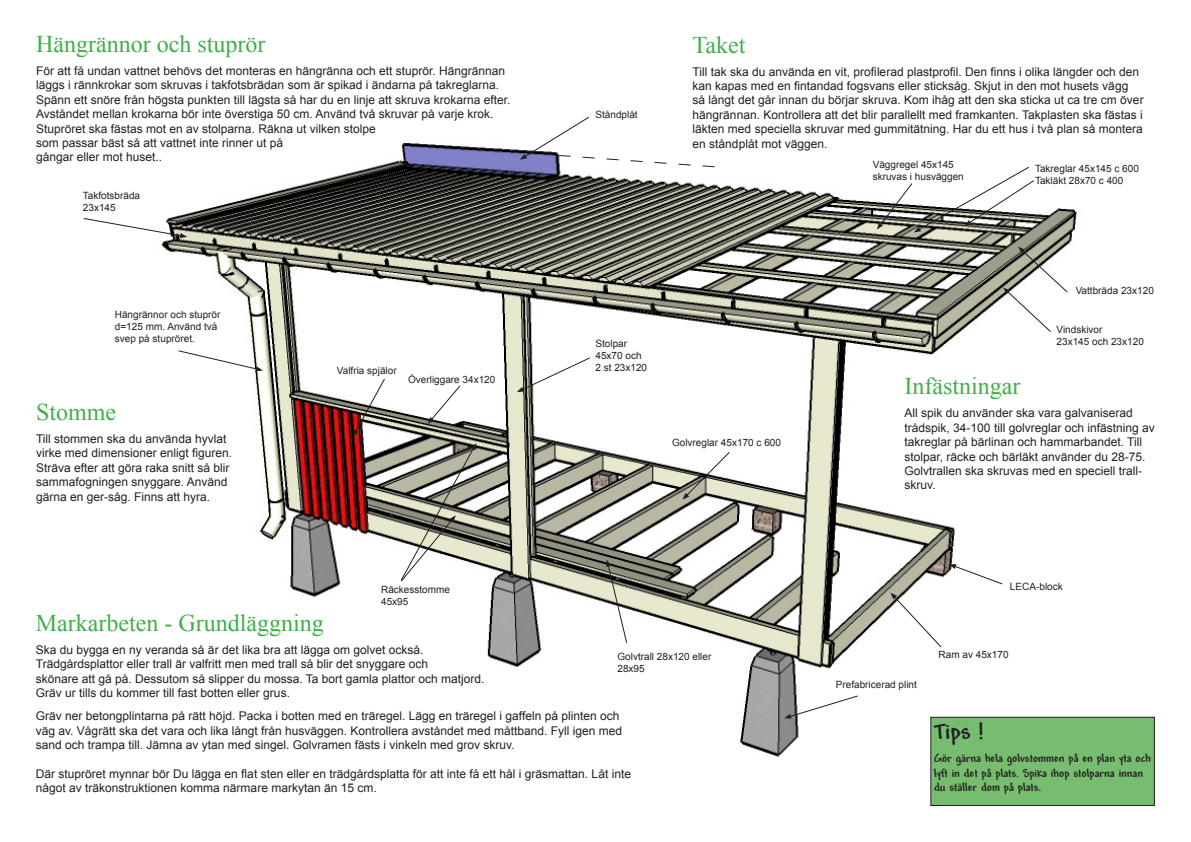
<style>
.page{position:relative;width:1191px;height:842px;background:#fff}
.page>*{position:absolute;margin:0;border:0;box-sizing:border-box;transform-origin:0 0}
.t1{font:24px "Times New Roman";color:#40ae49}
.t2{font:700 24px "Andy";color:#231f20}
.t3{font:12px/14.4px "Arial";color:#231f20}
.t4{font:700 12px/14.4px "Andy";color:#231f20}
.t5{font:10px/12px "Arial";color:#231f20}
</style>
<div class="page">
<img style="left:161px;top:143px;width:932px;height:614px">
<div style="left:930px;top:717px;width:224px;height:88px;background:#76bd6f"></div>
<div style="left:930px;top:717px;width:224px;height:89px;border:1px solid #231f20"></div>
<svg style="left:177px;top:350px;width:86px;height:21px"></svg>
<svg style="left:353px;top:378px;width:33px;height:59px"></svg>
<svg style="left:428px;top:384px;width:33px;height:40px"></svg>
<svg style="left:890px;top:592px;width:52px;height:56px"></svg>
<svg style="left:949px;top:564px;width:54px;height:21px"></svg>
<svg style="left:784px;top:695px;width:75px;height:24px"></svg>
<svg style="left:83px;top:217px;width:104px;height:21px"></svg>
<svg style="left:517px;top:357px;width:91px;height:68px"></svg>
<svg style="left:682px;top:450px;width:56px;height:79px"></svg>
<svg style="left:400px;top:433px;width:76px;height:150px"></svg>
<svg style="left:606px;top:559px;width:44px;height:90px"></svg>
<svg style="left:1003px;top:244px;width:68px;height:89px"></svg>
<svg style="left:520px;top:116px;width:195px;height:52px"></svg>
<svg style="left:876px;top:166px;width:159px;height:66px"></svg>
<h1 class="t1" style="left:36px;top:28px;width:231px">Hängrännor och stuprör</h1>
<p class="t3" style="left:36px;top:64px;width:476px">För att få undan vattnet behövs det monteras en hängränna och ett stuprör. Hängrännan läggs i rännkrokar som skruvas i takfotsbrädan som är spikad i ändarna på takreglarna.<br>Spänn ett snöre från högsta punkten till lägsta så har du en linje att skruva krokarna efter.<br>Avståndet mellan krokarna bör inte överstiga 50 cm. Använd två skruvar på varje krok.<br>Stupröret ska fästas mot en av stolparna. Räkna ut vilken stolpe<br>som passar bäst så att vattnet inte rinner ut på<br>gångar eller mot huset..</p>
<p class="t5" style="left:83px;top:190px;width:59px">Takfotsbräda<br>23x145</p>
<p class="t5" style="left:115px;top:309px;width:107px">Hängrännor och stuprör d=125 mm. Använd två svep på stupröret.</p>
<h1 class="t1" style="left:36px;top:396px;width:82px">Stomme</h1>
<p class="t3" style="left:36px;top:432px;width:198px">Till stommen ska du använda hyvlat virke med dimensioner enligt figuren.<br>Sträva efter att göra raka snitt så blir sammafogningen snyggare. Använd gärna en ger-såg. Finns att hyra.</p>
<p class="t5" style="left:337px;top:365px;width:61px">Valfria spjälor</p>
<p class="t5" style="left:408px;top:373px;width:89px">Överliggare 34x120</p>
<p class="t5" style="left:381px;top:584px;width:70px">Räckesstomme<br>45x95</p>
<p class="t5" style="left:595px;top:108px;width:44px">Ståndplåt</p>
<h1 class="t1" style="left:692px;top:28px;width:54px">Taket</h1>
<p class="t3" style="left:692px;top:64px;width:452px">Till tak ska du använda en vit, profilerad plastprofil. Den finns i olika längder och den kan kapas med en fintandad fogsvans eller sticksåg. Skjut in den mot husets vägg så långt det går innan du börjar skruva. Kom ihåg att den ska sticka ut ca tre cm över hängrännan. Kontrollera att det blir parallellt med framkanten. Takplasten ska fästas i läkten med speciella skruvar med gummitätning. Har du ett hus i två plan så montera en ståndplåt mot väggen.</p>
<p class="t5" style="left:872px;top:159px;width:93px">Väggregel 45x145 skruvas i husväggen</p>
<p class="t5" style="left:1035px;top:162px;width:105px">Takreglar 45x145 c 600<br>Takläkt 28x70 c 400</p>
<p class="t5" style="left:595px;top:338px;width:53px">Stolpar<br>45x70 och<br>2 st 23x120</p>
<p class="t5" style="left:672px;top:436px;width:110px">Golvreglar 45x170 c 600</p>
<p class="t5" style="left:1075px;top:284px;width:80px">Vattbräda 23x120</p>
<p class="t5" style="left:1056px;top:324px;width:89px">Vindskivor<br>23x145 och 23x120</p>
<h1 class="t1" style="left:904px;top:370px;width:117px">Infästningar</h1>
<p class="t3" style="left:904px;top:406px;width:252px">All spik du använder ska vara galvaniserad trådspik, 34-100 till golvreglar och infästning av takreglar på bärlinan och hammarbandet. Till stolpar, räcke och bärläkt använder du 28-75.<br>Golvtrallen ska skruvas med en speciell trall&shy;skruv.</p>
<p class="t5" style="left:1010px;top:580px;width:54px">LECA-block</p>
<h1 class="t1" style="left:36px;top:607px;width:289px">Markarbeten - Grundläggning</h1>
<p class="t3" style="left:36px;top:643px;width:450px">Ska du bygga en ny veranda så är det lika bra att lägga om golvet också.<br>Trädgårdsplattor eller trall är valfritt men med trall så blir det snyggare och<br>skönare att gå på. Dessutom så slipper du mossa. Ta bort gamla plattor och matjord.<br>Gräv ur tills du kommer till fast botten eller grus.</p>
<p class="t3" style="left:36px;top:709px;width:588px">Gräv ner betongplintarna på rätt höjd. Packa i botten med en träregel. Lägg en träregel i gaffeln på plinten och väg av. Vågrätt ska det vara och lika långt från husväggen. Kontrollera avståndet med måttband. Fyll igen med sand och trampa till. Jämna av ytan med singel. Golvramen fästs i vinkeln med grov skruv.</p>
<p class="t3" style="left:36px;top:766px;width:596px">Där stupröret mynnar bör Du lägga en flat sten eller en trädgårdsplatta för att inte få ett hål i gräsmattan. Låt inte något av träkonstruktionen komma närmare markytan än 15 cm.</p>
<p class="t5" style="left:617px;top:651px;width:95px">Golvtrall 28x120 eller<br>28x95</p>
<p class="t5" style="left:836px;top:679px;width:83px">Prefabricerad plint</p>
<p class="t5" style="left:938px;top:648px;width:72px">Ram av 45x170</p>
<h1 class="t2" style="left:934px;top:719px;width:51px">Tips !</h1>
<p class="t4" style="left:934px;top:752px;width:218px">Gör gärna hela golvstommen på en plan yta och lyft in det på plats. Spika ihop stolparna innan du ställer dom på plats.</p>
</div>
